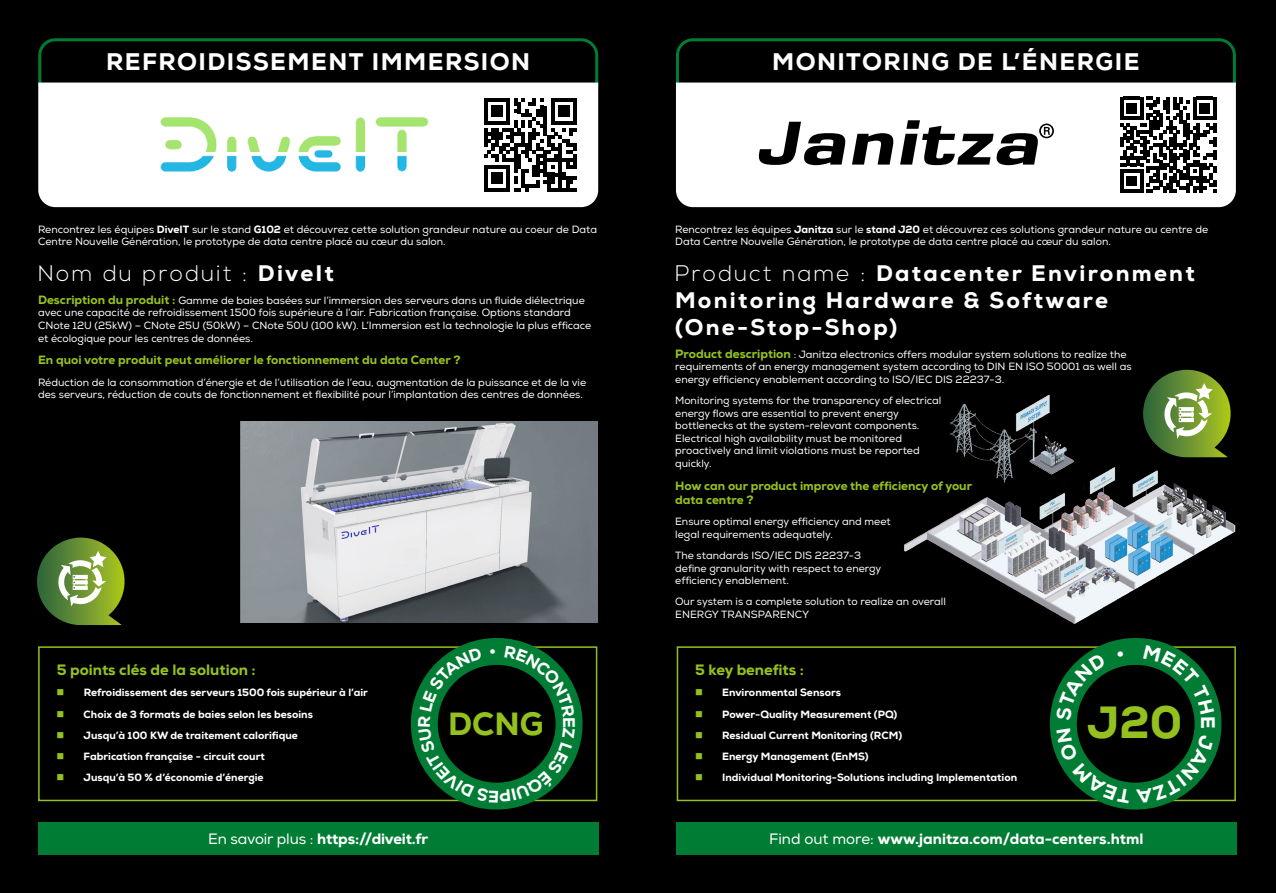
<style>
.page{position:relative;width:1276px;height:893px;background:#fff}
.page>*{position:absolute;margin:0;border:0;box-sizing:border-box;transform-origin:0 0}
.t1{font:800 45px "Nexa";color:#95c11f}
.t2{font:800 32.1px "Nexa";color:#95c11f}
.t3{font:800 24px "Nexa";letter-spacing:.06em;color:#fff}
.t4{font:800 22.5px/27px "Nexa";letter-spacing:.1em;color:#fff}
.t5{font:300 22.5px "Nexa";letter-spacing:.1em;color:#fff}
.t6{font:800 15px "Nexa";color:#fff}
.t7{font:800 15px "Nexa";color:#95c11f}
.t8{font:800 12px/14.4px "Nexa";color:#95c11f}
.t9{font:10.5px/12.6px "Nexa";color:#fff}
.t10{font:800 10.5px/21.1px "Nexa";color:#fff}
.s1{font-weight:800}
.s2{font-weight:800;font-size:12px;color:#95c11f}
.s3{font-weight:300}
.s4{font-weight:400}
</style>
<div class="page">
<div style="left:0;top:0;width:638px;height:893px;background:#000"></div>
<div style="left:638px;top:0;width:638px;height:893px;background:#000"></div>
<svg style="left:38px;top:38px;width:561px;height:49px"></svg>
<div style="left:38px;top:83px;width:560px;height:124px;background:#fff"></div>
<div style="left:38px;top:822px;width:560px;height:33px;background:#007c34"></div>
<div style="left:473px;top:88px;width:114px;height:114px;background:#fff"></div>
<svg style="left:484px;top:98px;width:93px;height:93px"></svg>
<div style="left:38px;top:646px;width:559px;height:155px;border:2px solid #95c11f"></div>
<svg style="left:37px;top:538px;width:88px;height:87px"></svg>
<svg style="left:675px;top:38px;width:561px;height:47px"></svg>
<div style="left:676px;top:83px;width:560px;height:124px;background:#fff"></div>
<div style="left:676px;top:822px;width:560px;height:33px;background:#007c34"></div>
<div style="left:1111px;top:88px;width:114px;height:114px;background:#fff"></div>
<svg style="left:1120px;top:97px;width:96px;height:96px"></svg>
<div style="left:676px;top:646px;width:560px;height:155px;border:2px solid #95c11f"></div>
<svg style="left:759px;top:122px;width:87px;height:43px"></svg>
<svg style="left:852px;top:133px;width:41px;height:32px"></svg>
<svg style="left:900px;top:120px;width:154px;height:45px"></svg>
<img style="left:143px;top:107px;width:292px;height:78px">
<svg style="left:377px;top:604px;width:221px;height:206px"></svg>
<svg style="left:1016px;top:638px;width:220px;height:172px"></svg>
<img style="left:904px;top:457px;width:332px;height:168px">
<img style="left:937px;top:394px;width:147px;height:96px">
<svg style="left:1143px;top:370px;width:88px;height:87px"></svg>
<img style="left:240px;top:422px;width:357px;height:200px">
<svg style="left:418px;top:646px;width:157px;height:156px"></svg>
<svg style="left:1055px;top:645px;width:160px;height:158px"></svg>
<h3 class="t3" style="left:106px;top:47px;width:425px">REFROIDISSEMENT IMMERSION</h3>
<p class="t9" style="left:38px;top:223px;width:560px">Rencontrez les équipes <span class="s1">DiveIT</span> sur le stand <span class="s1">G102</span> et découvrez cette solution grandeur nature au coeur de Data<br>Centre Nouvelle Génération, le prototype de data centre placé au cœur du salon.</p>
<h3 class="t5" style="left:38px;top:260px;width:297px">Nom du produit : <span class="s1">DiveIt</span></h3>
<p class="t9" style="left:38px;top:294px;width:555px"><span class="s2">Description du produit :</span> Gamme de baies basées sur l’immersion des serveurs dans un fluide diélectrique avec une capacité de refroidissement 1500 fois supérieure à l’air. Fabrication française. Options standard CNote 12U (25kW) – CNote 25U (50kW) – CNote 50U (100 kW). L’Immersion est la technologie la plus efficace et écologique pour les centres de données.</p>
<p class="t8" style="left:38px;top:353px;width:424px">En quoi votre produit peut améliorer le fonctionnement du data Center ?</p>
<p class="t9" style="left:38px;top:376px;width:549px">Réduction de la consommation d’énergie et de l’utilisation de l’eau, augmentation de la puissance et de la vie des serveurs, réduction de couts de fonctionnement et flexibilité pour l’implantation des centres de données.</p>
<h3 class="t3" style="left:772px;top:47px;width:369px">MONITORING DE L’ÉNERGIE</h3>
<p class="t9" style="left:675px;top:223px;width:534px">Rencontrez les équipes <span class="s1">Janitza</span> sur le <span class="s1">stand J20</span> et découvrez ces solutions grandeur nature au centre de<br>Data Centre Nouvelle Génération, le prototype de data centre placé au cœur du salon.</p>
<h3 class="t4" style="left:675px;top:260px;width:521px"><span class="s3">Product name :</span> Datacenter Environment<br>Monitoring Hardware &amp; Software (One-Stop-Shop)</h3>
<p class="t9" style="left:675px;top:348px;width:458px"><span class="s2">Product description</span> : Janitza electronics offers modular system solutions to realize the requirements of an energy management system according to DIN EN ISO 50001 as well as energy efficiency enablement according to ISO/IEC DIS 22237-3.</p>
<p class="t9" style="left:675px;top:394px;width:268px">Monitoring systems for the transparency of electrical energy flows are essential to prevent energy bottlenecks at the system-relevant components.<br>Electrical high availability must be monitored proactively and limit violations must be reported quickly.</p>
<p class="t8" style="left:675px;top:479px;width:298px">How can our product improve the efficiency of your data centre ?</p>
<p class="t9" style="left:675px;top:516px;width:217px">Ensure optimal energy efficiency and meet legal requirements adequately.</p>
<p class="t9" style="left:675px;top:549px;width:208px">The standards ISO/IEC DIS 22237-3 define granularity with respect to energy efficiency enablement.</p>
<p class="t9" style="left:675px;top:596px;width:272px">Our system is a complete solution to realize an overall<br>ENERGY TRANSPARENCY</p>
<h3 class="t7" style="left:57px;top:661px;width:201px">5 points clés de la solution :</h3>
<p class="t10" style="left:84px;top:682px;width:286px">Refroidissement des serveurs 1500 fois supérieur à l’air Choix de 3 formats de baies selon les besoins<br>Jusqu’à 100 KW de traitement calorifique<br>Fabrication française - circuit court<br>Jusqu’à 50 % d’économie d’énergie</p>
<h3 class="t6" style="left:208px;top:829px;width:221px"><span class="s4">En savoir plus :</span> https://diveit.fr</h3>
<h3 class="t7" style="left:695px;top:661px;width:110px">5 key benefits :</h3>
<p class="t10" style="left:722px;top:682px;width:296px">Environmental Sensors<br>Power-Quality Measurement (PQ)<br>Residual Current Monitoring (RCM)<br>Energy Management (EnMS)<br>Individual Monitoring-Solutions including Implementation</p>
<h2 class="t2" style="left:448px;top:703px;width:97px">DCNG</h2>
<h1 class="t1" style="left:1087px;top:694px;width:97px">J20</h1>
<h3 class="t6" style="left:769px;top:829px;width:376px"><span class="s4">Find out more:</span> www.janitza.com/data-centers.html</h3>
</div>
